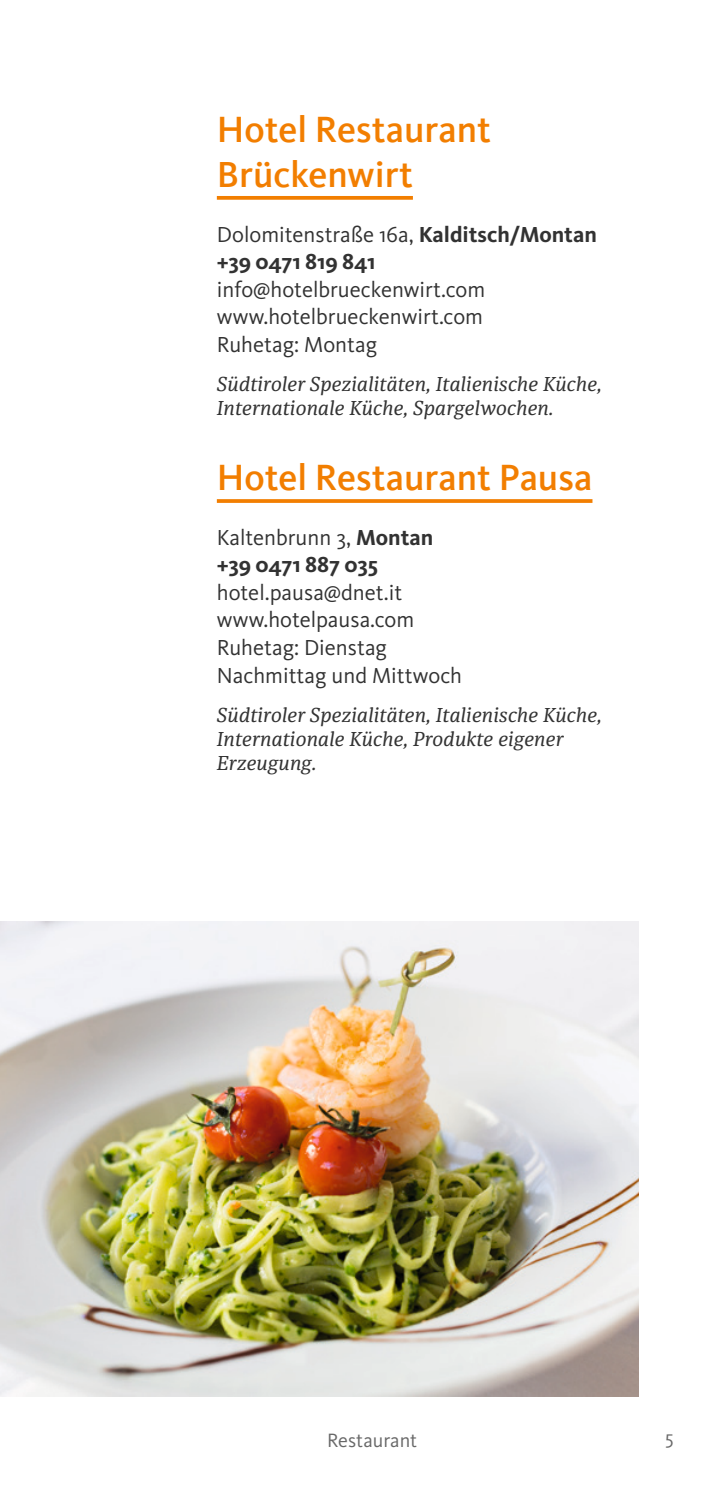
<style>
.page{position:relative;width:709px;height:1489px;background:#fff}
.page>*{position:absolute;margin:0;border:0;box-sizing:border-box;transform-origin:0 0}
.t1{font:500 37.5px/45px "Kievit";color:#f27e00}
.t2{font:22.5px/27.5px "Kievit";color:#323232;text-align:justify}
.t3{font:700 22.5px/27.5px "Kievit";color:#323232}
.t4{font:italic 20px/24px "Sindelar";color:#323232}
.t5{font:20px "Kievit";color:#686868}
.s1{font-weight:400}
</style>
<div class="page">
<svg style="left:217px;top:196px;width:196px;height:4px"></svg>
<svg style="left:217px;top:499px;width:375px;height:4px"></svg>
<img style="left:0;top:921px;width:638px;height:475px">
<h1 class="t1" style="left:217px;top:107px;width:276px">Hotel Restaurant<br>Brückenwirt</h1>
<p class="t3" style="left:217px;top:220px;width:381px"><span class="s1">Dolomitenstraße 16a,</span> Kalditsch/Montan +39 0471 819 841</p>
<p class="t2" style="left:217px;top:276px;width:270px">info@hotelbrueckenwirt.com www.hotelbrueckenwirt.com Ruhetag: Montag</p>
<p class="t4" style="left:217px;top:373px;width:386px">Südtiroler Spezialitäten, Italienische Küche,<br>Internationale Küche, Spargelwochen.</p>
<h1 class="t1" style="left:217px;top:455px;width:377px">Hotel Restaurant Pausa</h1>
<p class="t3" style="left:217px;top:523px;width:218px"><span class="s1">Kaltenbrunn 3,</span> Montan +39 0471 887 035</p>
<p class="t2" style="left:217px;top:579px;width:247px;text-align:left">hotel.pausa@dnet.it www.hotelpausa.com<br>Ruhetag: Dienstag<br>Nachmittag und Mittwoch</p>
<p class="t4" style="left:217px;top:703px;width:386px">Südtiroler Spezialitäten, Italienische Küche,<br>Internationale Küche, Produkte eigener<br>Erzeugung.</p>
<p class="t5" style="left:327px;top:1429px;width:92px">Restaurant</p>
<p class="t5" style="left:665px;top:1426px;width:10px">5</p>
</div>
